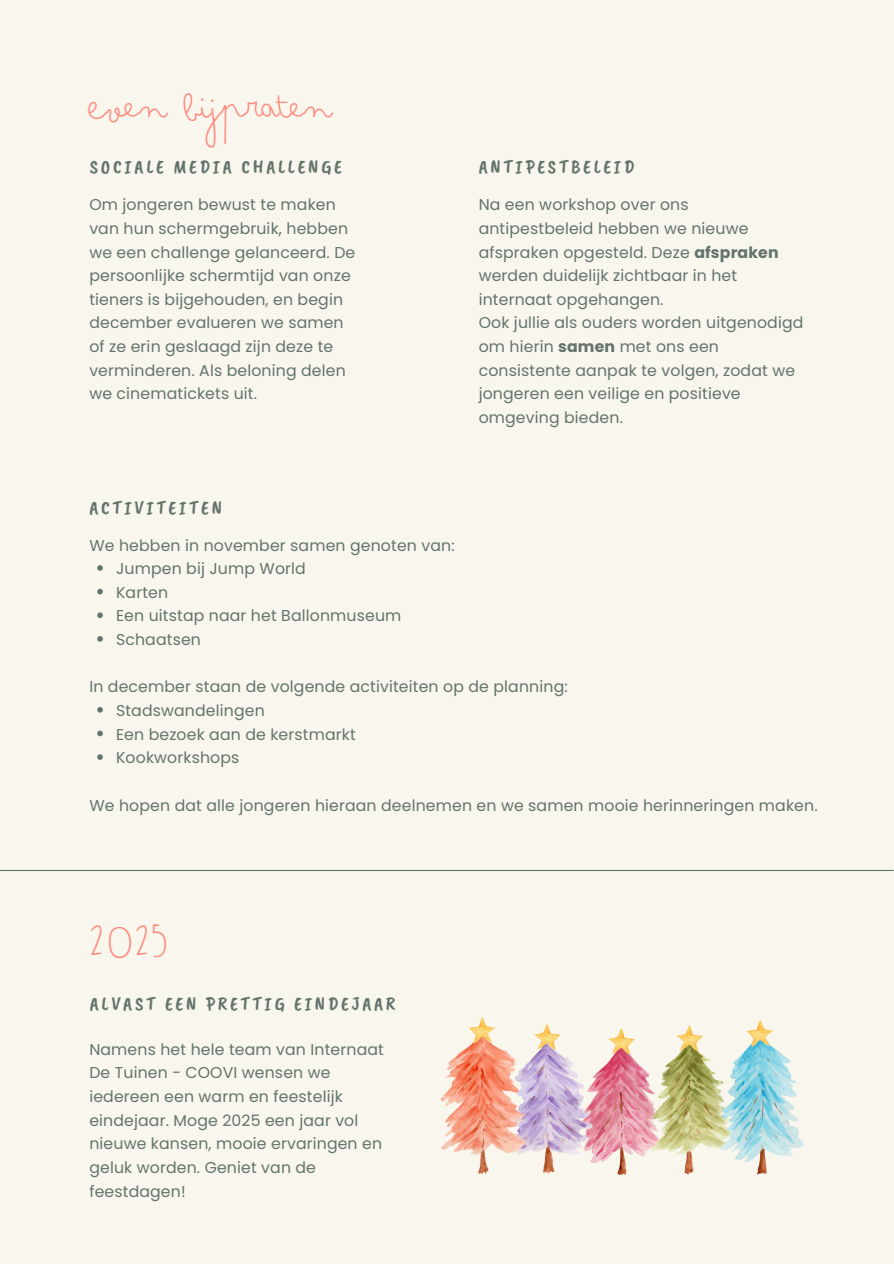
<style>
.page{position:relative;width:894px;height:1264px;background:#fff}
.page>*{position:absolute;margin:0;border:0;box-sizing:border-box;transform-origin:0 0}
.t1{font:42px "Bimbo Finetip";letter-spacing:.025em;color:#fe8b80}
.t2{font:19.35px "Caveat Brush";letter-spacing:.14em;color:#63746d}
.t3{font:15.75px/23.7px "Poppins";letter-spacing:.01em;color:#63746d}
.s1{font-weight:700}
</style>
<div class="page">
<div style="left:0;top:0;width:893px;height:1263px;background:#f8f6ed"></div>
<hr style="left:0;top:869px;width:893px;height:2px;background:#63746d">
<img style="left:441px;top:1017px;width:362px;height:157px">
<svg style="left:97px;top:565px;width:6px;height:6px"></svg>
<svg style="left:97px;top:589px;width:6px;height:5px"></svg>
<svg style="left:97px;top:612px;width:6px;height:6px"></svg>
<svg style="left:97px;top:636px;width:6px;height:5px"></svg>
<svg style="left:97px;top:707px;width:6px;height:5px"></svg>
<svg style="left:97px;top:730px;width:6px;height:6px"></svg>
<svg style="left:97px;top:754px;width:6px;height:6px"></svg>
<h2 class="t1" style="left:89px;top:78px;width:245px">Even bijpraten</h2>
<p class="t2" style="left:90px;top:155px;width:253px">SOCIALE MEDIA CHALLENGE</p>
<h2 class="t2" style="left:478px;top:155px;width:157px">ANTIPESTBELEID</h2>
<p class="t3" style="left:478px;top:193px;width:301px">Na een workshop over ons antipestbeleid hebben we nieuwe afspraken opgesteld. Deze <span class="s1">afspraken </span>werden duidelijk zichtbaar in het internaat opgehangen.</p>
<p class="t3" style="left:478px;top:311px;width:326px">Ook jullie als ouders worden uitgenodigd om hierin <span class="s1">samen</span> met ons een consistente aanpak te volgen, zodat we jongeren een veilige en positieve omgeving bieden.</p>
<h1 class="t3" style="left:89px;top:193px;width:267px">Om jongeren bewust te maken van hun schermgebruik, hebben we een challenge gelanceerd. De persoonlijke schermtijd van onze tieners is bijgehouden, en begin december evalueren we samen of ze erin geslaagd zijn deze te verminderen. Als beloning delen we cinematickets uit.</h1>
<h2 class="t2" style="left:89px;top:495px;width:134px">ACTIVITEITEN</h2>
<p class="t3" style="left:89px;top:533px;width:367px">We hebben in november samen genoten van:</p>
<p class="t3" style="left:116px;top:557px;width:191px">Jumpen bij Jump World</p>
<p class="t3" style="left:116px;top:580px;width:54px">Karten</p>
<p class="t3" style="left:116px;top:604px;width:287px">Een uitstap naar het Ballonmuseum</p>
<p class="t3" style="left:116px;top:627px;width:86px">Schaatsen</p>
<p class="t3" style="left:89px;top:675px;width:480px">In december staan de volgende activiteiten op de planning:</p>
<p class="t3" style="left:116px;top:698px;width:150px">Stadswandelingen</p>
<p class="t3" style="left:116px;top:722px;width:241px">Een bezoek aan de kerstmarkt</p>
<p class="t3" style="left:116px;top:746px;width:125px">Kookworkshops</p>
<h1 class="t3" style="left:89px;top:793px;width:729px">We hopen dat alle jongeren hieraan deelnemen en we samen mooie herinneringen maken.</h1>
<h2 class="t1" style="left:89px;top:915px;width:82px">2025</h2>
<p class="t2" style="left:90px;top:991px;width:307px">ALVAST EEN PRETTIG EINDEJAAR</p>
<p class="t3" style="left:89px;top:1037px;width:296px">Namens het hele team van Internaat<br>De Tuinen - COOVI wensen we iedereen een warm en feestelijk eindejaar. Moge 2025 een jaar vol nieuwe kansen, mooie ervaringen en geluk worden. Geniet van de feestdagen!</p>
</div>
